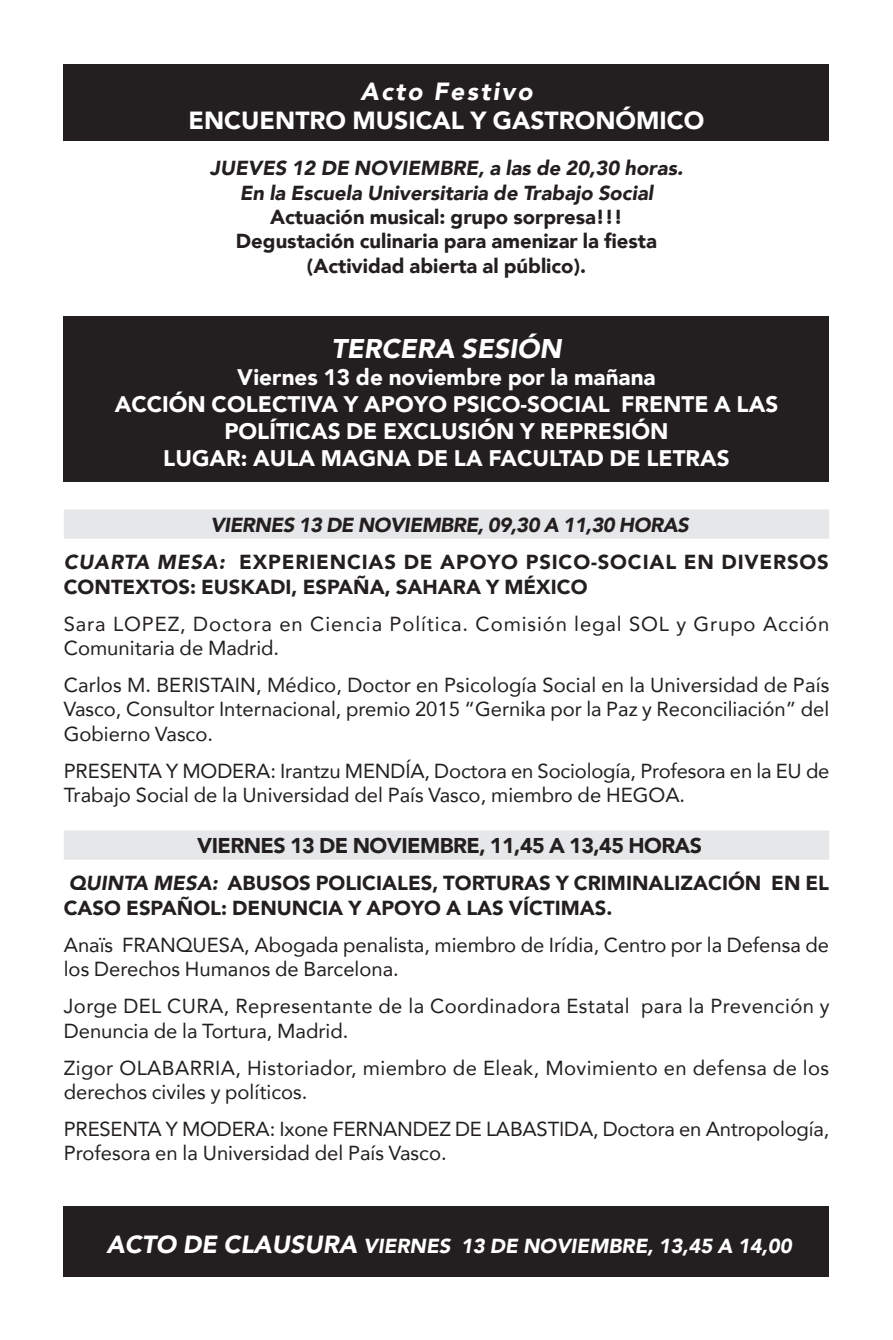
<style>
.page{position:relative;width:893px;height:1340px;background:#fff}
.page>*{position:absolute;margin:0;border:0;box-sizing:border-box;transform-origin:0 0}
.List_Paragraph{font:italic 900 27px "Avenir";color:#fff}
.t1{font:900 24.75px/29.7px "Avenir";color:#fff;text-align:center}
.List_Paragraph-2{font:900 22.5px/27px "Avenir";color:#fff;text-align:center}
.negativo{font:900 21.38px "Avenir";letter-spacing:-.025em;color:#231f20}
.List_Paragraph-3{font:20.25px/24.3px "Avenir";color:#231f20}
.t2{font:900 20.25px/24.3px "Avenir";color:#231f20;text-align:center}
.List_Paragraph-4{font:20.25px/24.3px "Avenir";letter-spacing:.02em;color:#231f20}
.t3{font:900 20.25px/24.3px "Avenir";letter-spacing:.04em;color:#231f20}
.List_Paragraph-5{font:20.25px/24.3px "Avenir";letter-spacing:.045em;color:#231f20}
.t4{font:italic 900 20.25px "Avenir";color:#fff}
.negativo-2{font:italic 900 20.25px "Avenir";letter-spacing:-.025em;color:#231f20}
.s1{font-style:italic}
.s2{font-size:24.75px}
</style>
<div class="page">
<div style="left:64px;top:509px;width:765px;height:29px;background:#e6e7e9"></div>
<div style="left:64px;top:830px;width:765px;height:29px;background:#e6e7e9"></div>
<div style="left:64px;top:64px;width:765px;height:76px;background:#231f20"></div>
<div style="left:64px;top:316px;width:765px;height:166px;background:#231f20"></div>
<div style="left:64px;top:1205px;width:765px;height:71px;background:#231f20"></div>
<p class="t1" style="left:189px;top:75px;width:517px"><span class="s1">Acto Festivo<br></span>ENCUENTRO MUSICAL Y GASTRONÓMICO</p>
<p class="t2" style="left:210px;top:156px;width:475px"><span class="s1">JUEVES 12 DE NOVIEMBRE, a las de 20,30 horas.<br>En la Escuela Universitaria de Trabajo Social </span>Actuación musical: grupo sorpresa!!!<br>Degustación culinaria para amenizar la fiesta (Actividad abierta al público).</p>
<p class="List_Paragraph" style="left:331px;top:326px;width:232px">TERCERA SESIÓN</p>
<p class="List_Paragraph-2" style="left:115px;top:363px;width:665px">Viernes 13 de noviembre por la mañana<br>ACCIÓN COLECTIVA Y APOYO PSICO-SOCIAL FRENTE A LAS POLÍTICAS DE EXCLUSIÓN Y REPRESIÓN<br>LUGAR: AULA MAGNA DE LA FACULTAD DE LETRAS</p>
<p class="negativo-2" style="left:210px;top:508px;width:480px">VIERNES 13 DE NOVIEMBRE, 09,30 A 11,30 HORAS</p>
<p class="t3" style="left:64px;top:549px;width:767px"><span class="s1">CUARTA MESA:</span> EXPERIENCIAS DE APOYO PSICO-SOCIAL EN DIVERSOS<br>CONTEXTOS: EUSKADI, ESPAÑA, SAHARA Y MÉXICO</p>
<p class="List_Paragraph-5" style="left:64px;top:611px;width:767px">Sara LOPEZ, Doctora en Ciencia Política. Comisión legal SOL y Grupo Acción<br>Comunitaria de Madrid.</p>
<p class="List_Paragraph-3" style="left:64px;top:672px;width:767px;text-align:justify">Carlos M. BERISTAIN, Médico, Doctor en Psicología Social en la Universidad de País Vasco, Consultor Internacional, premio 2015 “Gernika por la Paz y Reconciliación” del Gobierno Vasco.</p>
<p class="List_Paragraph-3" style="left:64px;top:758px;width:767px">PRESENTA Y MODERA: Irantzu MENDÍA, Doctora en Sociología, Profesora en la EU de<br>Trabajo Social de la Universidad del País Vasco, miembro de HEGOA.</p>
<p class="negativo" style="left:197px;top:827px;width:506px">VIERNES 13 DE NOVIEMBRE, 11,45 A 13,45 HORAS</p>
<p class="t2" style="left:64px;top:870px;width:767px;text-align:left"><span class="s1">QUINTA MESA:</span> ABUSOS POLICIALES, TORTURAS Y CRIMINALIZACIÓN EN EL<br>CASO ESPAÑOL: DENUNCIA Y APOYO A LAS VÍCTIMAS.</p>
<p class="List_Paragraph-3" style="left:64px;top:932px;width:767px">Anaïs FRANQUESA, Abogada penalista, miembro de Irídia, Centro por la Defensa de los Derechos Humanos de Barcelona.</p>
<p class="List_Paragraph-4" style="left:64px;top:993px;width:767px">Jorge DEL CURA, Representante de la Coordinadora Estatal para la Prevención y<br>Denuncia de la Tortura, Madrid.</p>
<p class="List_Paragraph-4" style="left:64px;top:1054px;width:767px">Zigor OLABARRIA, Historiador, miembro de Eleak, Movimiento en defensa de los derechos civiles y políticos.</p>
<p class="List_Paragraph-3" style="left:64px;top:1116px;width:767px">PRESENTA Y MODERA: Ixone FERNANDEZ DE LABASTIDA, Doctora en Antropología,<br>Profesora en la Universidad del País Vasco.</p>
<p class="t4" style="left:106px;top:1229px;width:687px"><span class="s2">ACTO DE CLAUSURA</span> VIERNES 13 DE NOVIEMBRE, 13,45 A 14,00</p>
</div>
